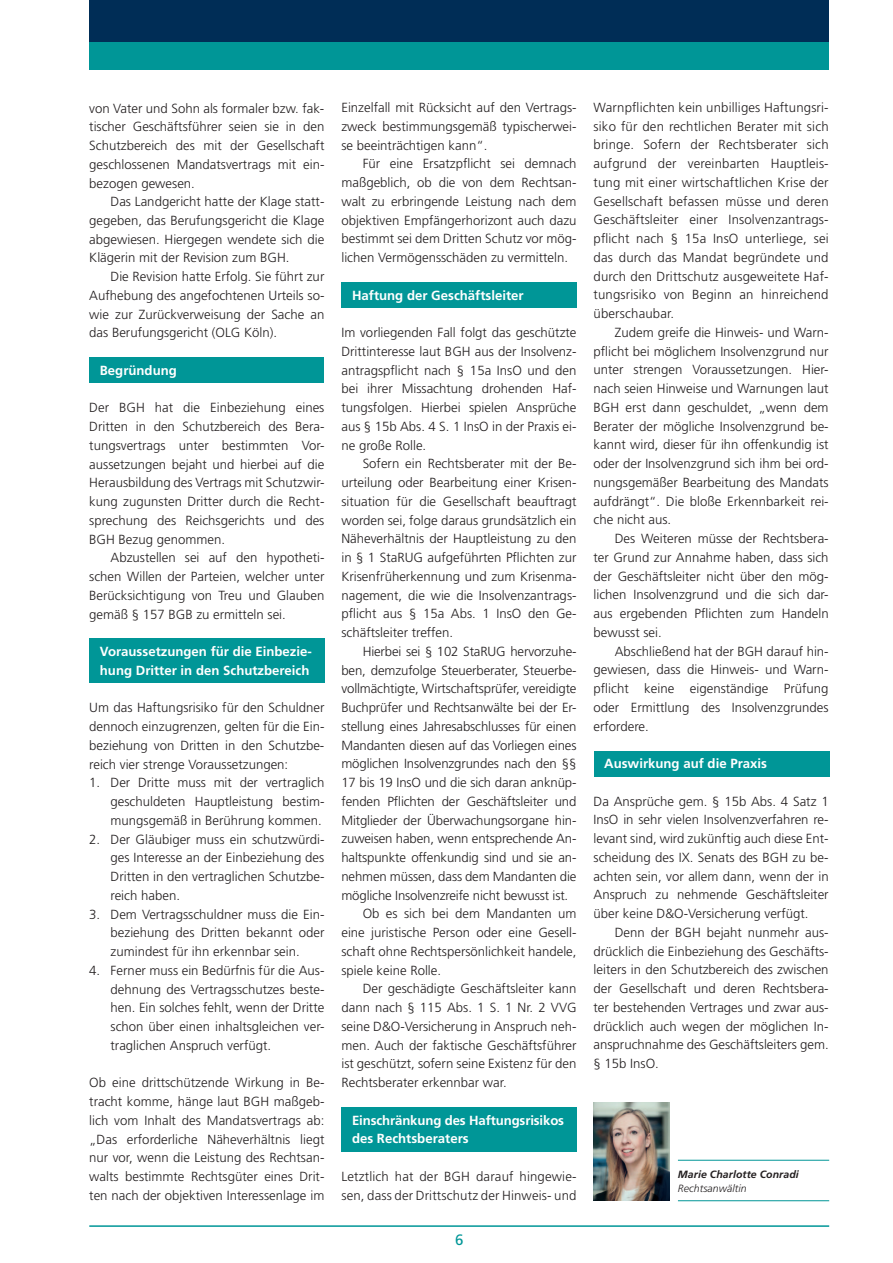
<style>
.page{position:relative;width:893px;height:1263px;background:#fff}
.page>*{position:absolute;margin:0;border:0;box-sizing:border-box;transform-origin:0 0}
.t1{font:15px "Frutiger";color:#009697}
.t2{font:300 13.2px/18.8px "Frutiger LT";color:#231f20;text-align:justify}
.t3{font:700 13.2px/18.8px "Frutiger LT";color:#fff}
.t4{font:italic 700 10.5px "Frutiger LT";letter-spacing:.01em;color:#231f20}
.t5{font:italic 300 10.5px "Frutiger LT";letter-spacing:.01em;color:#231f20}
</style>
<div class="page">
<div style="left:342px;top:1107px;width:235px;height:45px;background:#009697"></div>
<div style="left:89px;top:638px;width:236px;height:45px;background:#009697"></div>
<div style="left:594px;top:752px;width:235px;height:25px;background:#009697"></div>
<div style="left:342px;top:283px;width:235px;height:25px;background:#009697"></div>
<div style="left:89px;top:358px;width:235px;height:25px;background:#009697"></div>
<div style="left:89px;top:0;width:740px;height:43px;background:#002d56"></div>
<div style="left:89px;top:43px;width:740px;height:27px;background:#009697"></div>
<hr style="left:89px;top:1225px;width:740px;height:2px;background:#009697">
<img style="left:594px;top:1103px;width:75px;height:98px">
<hr style="left:678px;top:1160px;width:151px;height:1px;background:#009697">
<hr style="left:678px;top:1200px;width:151px;height:1px;background:#009697">
<p class="t2" style="left:89px;top:99px;width:237px">von Vater und Sohn als formaler bzw. fak&shy;tischer Geschäftsführer seien sie in den Schutzbereich des mit der Gesellschaft geschlossenen Mandatsvertrags mit ein&shy;bezogen gewesen.</p>
<p class="t2" style="left:89px;top:192px;width:237px;text-indent:21px">Das Landgericht hatte der Klage statt&shy;gegeben, das Berufungsgericht die Klage abgewiesen. Hiergegen wendete sich die Klägerin mit der Revision zum BGH.</p>
<p class="t2" style="left:89px;top:267px;width:237px;text-indent:21px">Die Revision hatte Erfolg. Sie führt zur Aufhebung des angefochtenen Urteils so&shy;wie zur Zurückverweisung der Sache an das Berufungsgericht (OLG Köln).</p>
<p class="t3" style="left:100px;top:361px;width:78px">Begründung</p>
<p class="t2" style="left:89px;top:399px;width:237px">Der BGH hat die Einbeziehung eines Dritten in den Schutzbereich des Bera&shy;tungsvertrags unter bestimmten Vor&shy;aussetzungen bejaht und hierbei auf die Herausbildung des Vertrags mit Schutzwir&shy;kung zugunsten Dritter durch die Recht&shy;sprechung des Reichsgerichts und des BGH Bezug genommen.</p>
<p class="t2" style="left:89px;top:549px;width:237px;text-indent:21px">Abzustellen sei auf den hypotheti&shy;schen Willen der Parteien, welcher unter Berücksichtigung von Treu und Glauben gemäß § 157 BGB zu ermitteln sei.</p>
<p class="t3" style="left:100px;top:642px;width:213px">Voraussetzungen für die Einbezie&shy;hung Dritter in den Schutzbereich</p>
<p class="t2" style="left:89px;top:699px;width:237px">Um das Haftungsrisiko für den Schuldner dennoch einzugrenzen, gelten für die Ein&shy;beziehung von Dritten in den Schutzbe&shy;reich vier strenge Voraussetzungen:</p>
<p class="t2" style="left:111px;top:774px;width:215px;text-indent:-21px">1. Der Dritte muss mit der vertraglich geschuldeten Hauptleistung bestim&shy;mungsgemäß in Berührung kommen.</p>
<p class="t2" style="left:111px;top:830px;width:215px;text-indent:-21px">2. Der Gläubiger muss ein schutzwürdi&shy;ges Interesse an der Einbeziehung des Dritten in den vertraglichen Schutzbe&shy;reich haben.</p>
<p class="t2" style="left:111px;top:905px;width:215px;text-indent:-21px">3. Dem Vertragsschuldner muss die Ein&shy;beziehung des Dritten bekannt oder zumindest für ihn erkennbar sein.</p>
<p class="t2" style="left:111px;top:961px;width:215px;text-indent:-21px">4. Ferner muss ein Bedürfnis für die Aus&shy;dehnung des Vertragsschutzes beste&shy;hen. Ein solches fehlt, wenn der Dritte schon über einen inhaltsgleichen ver&shy;traglichen Anspruch verfügt.</p>
<p class="t2" style="left:89px;top:1074px;width:237px">Ob eine drittschützende Wirkung in Be&shy;tracht komme, hänge laut BGH maßgeb&shy;lich vom Inhalt des Mandatsvertrags ab: „Das erforderliche Näheverhältnis liegt nur vor, wenn die Leistung des Rechtsan&shy;walts bestimmte Rechtsgüter eines Drit&shy;ten nach der objektiven Interessenlage im</p>
<p class="t2" style="left:341px;top:98px;width:237px">Einzelfall mit Rücksicht auf den Vertrags&shy;zweck bestimmungsgemäß typischerwei&shy;se beeinträchtigen kann“.</p>
<p class="t2" style="left:341px;top:155px;width:237px;text-indent:21px">Für eine Ersatzpflicht sei demnach maßgeblich, ob die von dem Rechtsan&shy;walt zu erbringende Leistung nach dem objektiven Empfängerhorizont auch dazu bestimmt sei dem Dritten Schutz vor mög&shy;lichen Vermögensschäden zu vermitteln.</p>
<p class="t3" style="left:352px;top:286px;width:173px">Haftung der Geschäftsleiter</p>
<p class="t2" style="left:341px;top:323px;width:237px">Im vorliegenden Fall folgt das geschützte Drittinteresse laut BGH aus der Insolvenz&shy;antragspflicht nach § 15a InsO und den bei ihrer Missachtung drohenden Haf&shy;tungsfolgen. Hierbei spielen Ansprüche aus § 15b Abs. 4 S. 1 InsO in der Praxis ei&shy;ne große Rolle.</p>
<p class="t2" style="left:341px;top:455px;width:237px;text-indent:21px">Sofern ein Rechtsberater mit der Be&shy;urteilung oder Bearbeitung einer Krisen&shy;situation für die Gesellschaft beauftragt worden sei, folge daraus grundsätzlich ein Näheverhältnis der Hauptleistung zu den in § 1 StaRUG aufgeführten Pflichten zur Krisenfrüherkennung und zum Krisenma&shy;nagement, die wie die Insolvenzantrags&shy;pflicht aus § 15a Abs. 1 InsO den Ge&shy;schäftsleiter treffen.</p>
<p class="t2" style="left:363px;top:642px;width:215px">Hierbei sei § 102 StaRUG hervorzuhe-</p>
<p class="t2" style="left:341px;top:661px;width:237px">ben, demzufolge Steuerberater, Steuerbe-</p>
<p class="t2" style="left:341px;top:680px;width:237px">vollmächtigte, Wirtschaftsprüfer, vereidigte</p>
<p class="t2" style="left:341px;top:698px;width:237px">Buchprüfer und Rechtsanwälte bei der Er-</p>
<p class="t2" style="left:341px;top:717px;width:237px">stellung eines Jahresabschlusses für einen</p>
<p class="t2" style="left:341px;top:736px;width:237px">Mandanten diesen auf das Vorliegen eines</p>
<p class="t2" style="left:341px;top:755px;width:237px">möglichen Insolvenzgrundes nach den §§</p>
<p class="t2" style="left:341px;top:773px;width:237px">17 bis 19 InsO und die sich daran anknüp-</p>
<p class="t2" style="left:341px;top:792px;width:237px">fenden Pflichten der Geschäftsleiter und</p>
<p class="t2" style="left:341px;top:811px;width:237px">Mitglieder der Überwachungsorgane hin-</p>
<p class="t2" style="left:341px;top:830px;width:237px">zuweisen haben, wenn entsprechende An-</p>
<p class="t2" style="left:341px;top:848px;width:237px">haltspunkte offenkundig sind und sie an-</p>
<p class="t2" style="left:341px;top:867px;width:237px">nehmen müssen, dass dem Mandanten die</p>
<p class="t2" style="left:341px;top:886px;width:228px">mögliche Insolvenzreife nicht bewusst ist.</p>
<p class="t2" style="left:363px;top:904px;width:215px">Ob es sich bei dem Mandanten um</p>
<p class="t2" style="left:341px;top:923px;width:237px">eine juristische Person oder eine Gesell-</p>
<p class="t2" style="left:341px;top:942px;width:237px">schaft ohne Rechtspersönlichkeit handele,</p>
<p class="t2" style="left:341px;top:961px;width:101px">spiele keine Rolle.</p>
<p class="t2" style="left:363px;top:979px;width:215px">Der geschädigte Geschäftsleiter kann</p>
<p class="t2" style="left:341px;top:998px;width:237px">dann nach § 115 Abs. 1 S. 1 Nr. 2 VVG</p>
<p class="t2" style="left:341px;top:1017px;width:237px">seine D&amp;O-Versicherung in Anspruch neh-</p>
<p class="t2" style="left:341px;top:1036px;width:237px">men. Auch der faktische Geschäftsführer</p>
<p class="t2" style="left:341px;top:1054px;width:237px">ist geschützt, sofern seine Existenz für den</p>
<p class="t2" style="left:341px;top:1073px;width:167px">Rechtsberater erkennbar war.</p>
<p class="t3" style="left:352px;top:1111px;width:214px">Einschränkung des Haftungsrisikos des Rechtsberaters</p>
<p class="t2" style="left:341px;top:1167px;width:237px">Letztlich hat der BGH darauf hingewie&shy;sen, dass der Drittschutz der Hinweis- und</p>
<p class="t1" style="left:455px;top:1231px;width:10px">6</p>
<p class="t2" style="left:594px;top:98px;width:237px">Warnpflichten kein unbilliges Haftungsri&shy;siko für den rechtlichen Berater mit sich bringe. Sofern der Rechtsberater sich aufgrund der vereinbarten Hauptleis&shy;tung mit einer wirtschaftlichen Krise der Gesellschaft befassen müsse und deren Geschäftsleiter einer Insolvenzantrags&shy;pflicht nach § 15a InsO unterliege, sei das durch das Mandat begründete und durch den Drittschutz ausgeweitete Haf&shy;tungsrisiko von Beginn an hinreichend überschaubar.</p>
<p class="t2" style="left:594px;top:323px;width:237px;text-indent:21px">Zudem greife die Hinweis- und Warn&shy;pflicht bei möglichem Insolvenzgrund nur unter strengen Voraussetzungen. Hier&shy;nach seien Hinweise und Warnungen laut BGH erst dann geschuldet, „wenn dem Berater der mögliche Insolvenzgrund be&shy;kannt wird, dieser für ihn offenkundig ist oder der Insolvenzgrund sich ihm bei ord&shy;nungsgemäßer Bearbeitung des Mandats aufdrängt“. Die bloße Erkennbarkeit rei&shy;che nicht aus.</p>
<p class="t2" style="left:594px;top:529px;width:237px;text-indent:21px">Des Weiteren müsse der Rechtsbera&shy;ter Grund zur Annahme haben, dass sich der Geschäftsleiter nicht über den mög&shy;lichen Insolvenzgrund und die sich dar&shy;aus ergebenden Pflichten zum Handeln bewusst sei.</p>
<p class="t2" style="left:594px;top:642px;width:237px;text-indent:21px">Abschließend hat der BGH darauf hin&shy;gewiesen, dass die Hinweis- und Warn&shy;pflicht keine eigenständige Prüfung oder Ermittlung des Insolvenzgrundes erfordere.</p>
<p class="t3" style="left:604px;top:754px;width:164px">Auswirkung auf die Praxis</p>
<p class="t2" style="left:594px;top:792px;width:237px">Da Ansprüche gem. § 15b Abs. 4 Satz 1<br>InsO in sehr vielen Insolvenzverfahren re&shy;levant sind, wird zukünftig auch diese Ent&shy;scheidung des IX. Senats des BGH zu be&shy;achten sein, vor allem dann, wenn der in Anspruch zu nehmende Geschäftsleiter über keine D&amp;O-Versicherung verfügt.</p>
<p class="t2" style="left:594px;top:923px;width:237px;text-indent:21px">Denn der BGH bejaht nunmehr aus&shy;drücklich die Einbeziehung des Geschäfts&shy;leiters in den Schutzbereich des zwischen der Gesellschaft und deren Rechtsbera&shy;ter bestehenden Vertrages und zwar aus&shy;drücklich auch wegen der möglichen In&shy;anspruchnahme des Geschäftsleiters gem. § 15b InsO.</p>
<p class="t4" style="left:678px;top:1168px;width:122px">Marie Charlotte Conradi</p>
<p class="t5" style="left:678px;top:1182px;width:70px">Rechtsanwältin</p>
</div>
